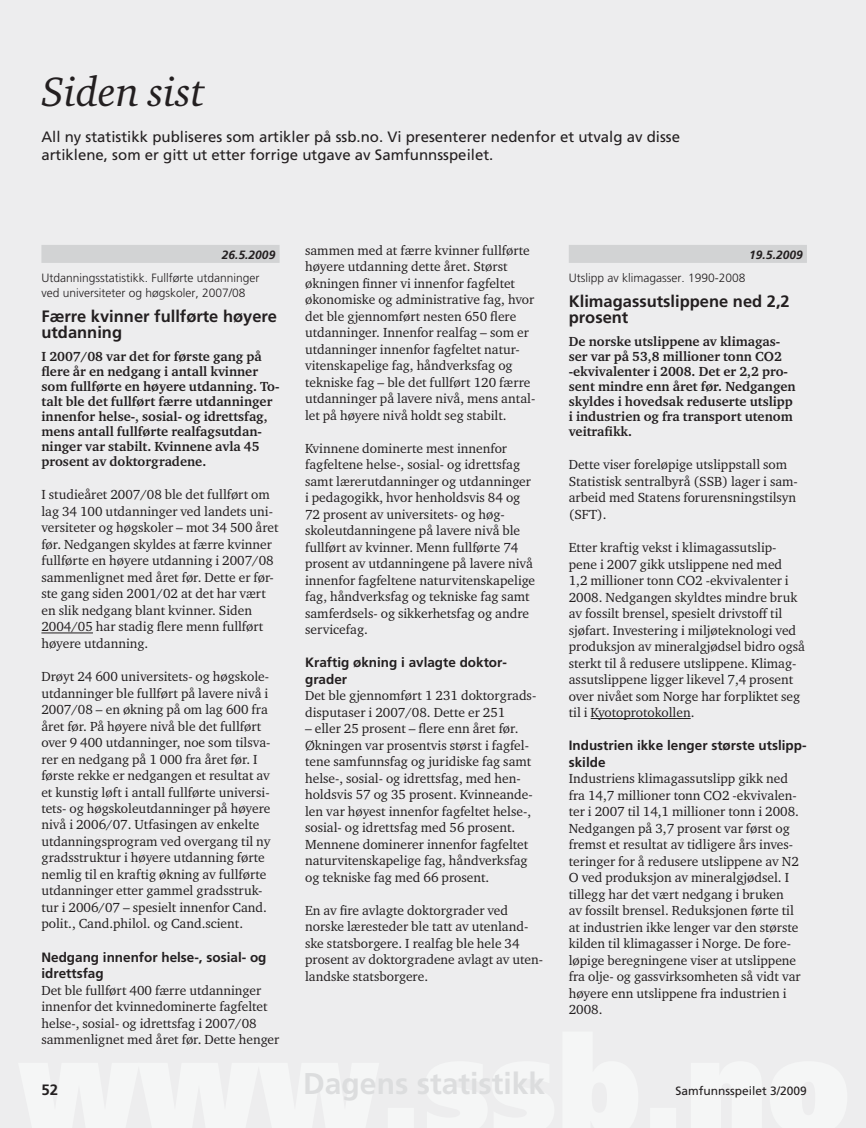
<style>
.page{position:relative;width:866px;height:1128px;background:#ededee}
.page>*{position:absolute;margin:0;border:0;box-sizing:border-box;transform-origin:0 0}
.t1{font:italic 42px "Charter ITC Std";color:#231f20}
.t2{font:700 30px "Frutiger";color:#dcddde}
.t3{font:700 16.5px/16.5px "Frutiger";color:#231f20}
.t4{font:15px/18px "Frutiger";color:#231f20}
.t5{font:700 15px "Frutiger";color:#231f20}
.t6{font:13.5px/16.5px "Charter ITC Std";color:#231f20}
.t7{font:700 13.5px/15px "Charter ITC Std";color:#231f20}
.t8{font:700 13.5px/16.5px "Frutiger";color:#231f20}
.t9{font:300 12px/15px "Frutiger";color:#231f20}
.t10{font:12px "Frutiger";color:#231f20}
.t11{font:italic 700 12px "Frutiger";color:#231f20}
</style>
<div class="page">
<div style="left:41px;top:245px;width:239px;height:18px;background:#d2d3d4"></div>
<hr style="left:41px;top:633px;width:52px;height:1px;background:#231f20">
<div style="left:569px;top:245px;width:238px;height:18px;background:#d2d3d4"></div>
<hr style="left:591px;top:718px;width:100px;height:1px;background:#231f20">
<h1 class="t1" style="left:41px;top:73px;width:165px">Siden sist</h1>
<p class="t4" style="left:41px;top:129px;width:640px">All ny statistikk publiseres som artikler på ssb.no. Vi presenterer nedenfor et utvalg av disse artiklene, som er gitt ut etter forrige utgave av Samfunnsspeilet.</p>
<p class="t11" style="left:222px;top:250px;width:55px">26.5.2009</p>
<p class="t9" style="left:41px;top:271px;width:220px">Utdanningsstatistikk. Fullførte utdanninger ved universiteter og høgskoler, 2007/08</p>
<p class="t3" style="left:41px;top:309px;width:237px">Færre kvinner fullførte høyere utdanning</p>
<p class="t7" style="left:41px;top:350px;width:240px">I 2007/08 var det for første gang på flere år en nedgang i antall kvinner som fullførte en høyere utdanning. To&shy;talt ble det fullført færre utdanninger innenfor helse-, sosial- og idrettsfag, mens antall fullførte realfagsutdan&shy;ninger var stabilt. Kvinnene avla 45 prosent av doktorgradene.</p>
<p class="t6" style="left:41px;top:487px;width:239px">I studieåret 2007/08 ble det fullført om lag 34 100 utdanninger ved landets uni&shy;versiteter og høgskoler – mot 34 500 året før. Nedgangen skyldes at færre kvinner fullførte en høyere utdanning i 2007/08 sammenlignet med året før. Dette er før&shy;ste gang siden 2001/02 at det har vært en slik nedgang blant kvinner. Siden 2004/05 har stadig flere menn fullført høyere utdanning.</p>
<p class="t6" style="left:41px;top:669px;width:231px">Drøyt 24 600 universitets- og høgskole&shy;utdanninger ble fullført på lavere nivå i 2007/08 – en økning på om lag 600 fra året før. På høyere nivå ble det fullført over 9 400 utdanninger, noe som tilsva&shy;rer en nedgang på 1 000 fra året før. I første rekke er nedgangen et resultat av et kunstig løft i antall fullførte universi&shy;tets- og høgskoleutdanninger på høyere nivå i 2006/07. Utfasingen av enkelte utdanningsprogram ved overgang til ny gradsstruktur i høyere utdanning førte nemlig til en kraftig økning av fullførte utdanninger etter gammel gradsstruk&shy;tur i 2006/07 – spesielt innenfor Cand. polit., Cand.philol. og Cand.scient.</p>
<p class="t8" style="left:41px;top:950px;width:227px">Nedgang innenfor helse-, sosial- og idrettsfag</p>
<p class="t6" style="left:41px;top:982px;width:239px">Det ble fullført 400 færre utdanninger innenfor det kvinnedominerte fagfeltet helse-, sosial- og idrettsfag i 2007/08 sammenlignet med året før. Dette henger</p>
<p class="t6" style="left:305px;top:243px;width:232px">sammen med at færre kvinner fullførte høyere utdanning dette året. Størst økningen finner vi innenfor fagfeltet økonomiske og administrative fag, hvor det ble gjennomført nesten 650 flere utdanninger. Innenfor realfag – som er utdanninger innenfor fagfeltet natur&shy;vitenskapelige fag, håndverksfag og tekniske fag – ble det fullført 120 færre utdanninger på lavere nivå, mens antal&shy;let på høyere nivå holdt seg stabilt.</p>
<p class="t6" style="left:305px;top:441px;width:232px">Kvinnene dominerte mest innenfor fagfeltene helse-, sosial- og idrettsfag samt lærerutdanninger og utdanninger i pedagogikk, hvor henholdsvis 84 og 72 prosent av universitets- og høg&shy;skoleutdanningene på lavere nivå ble fullført av kvinner. Menn fullførte 74 prosent av utdanningene på lavere nivå innenfor fagfeltene naturvitenskapelige fag, håndverksfag og tekniske fag samt samferdsels- og sikkerhetsfag og andre servicefag.</p>
<p class="t8" style="left:305px;top:656px;width:203px">Kraftig økning i avlagte doktor&shy;grader</p>
<p class="t6" style="left:305px;top:688px;width:233px">Det ble gjennomført 1 231 doktorgrads&shy;disputaser i 2007/08. Dette er 251</p>
<p class="t6" style="left:305px;top:721px;width:229px">– eller 25 prosent – flere enn året før.<br>Økningen var prosentvis størst i fagfel&shy;tene samfunnsfag og juridiske fag samt helse-, sosial- og idrettsfag, med hen&shy;holdsvis 57 og 35 prosent. Kvinneande&shy;len var høyest innenfor fagfeltet helse-, sosial- og idrettsfag med 56 prosent.<br>Mennene dominerer innenfor fagfeltet naturvitenskapelige fag, håndverksfag og tekniske fag med 66 prosent.</p>
<p class="t6" style="left:305px;top:903px;width:240px">En av fire avlagte doktorgrader ved norske læresteder ble tatt av utenland&shy;ske statsborgere. I realfag ble hele 34 prosent av doktorgradene avlagt av uten&shy;landske statsborgere.</p>
<p class="t11" style="left:749px;top:250px;width:55px">19.5.2009</p>
<p class="t9" style="left:569px;top:271px;width:178px">Utslipp av klimagasser. 1990-2008</p>
<p class="t3" style="left:569px;top:294px;width:222px">Klimagassutslippene ned 2,2 prosent</p>
<p class="t7" style="left:569px;top:335px;width:228px">De norske utslippene av klimagas&shy;ser var på 53,8 millioner tonn CO2 -ekvivalenter i 2008. Det er 2,2 pro&shy;sent mindre enn året før. Nedgangen skyldes i hovedsak reduserte utslipp i industrien og fra transport utenom veitrafikk.</p>
<p class="t6" style="left:569px;top:457px;width:231px">Dette viser foreløpige utslippstall som Statistisk sentralbyrå (SSB) lager i sam&shy;arbeid med Statens forurensningstilsyn (SFT).</p>
<p class="t6" style="left:569px;top:540px;width:238px">Etter kraftig vekst i klimagassutslip&shy;pene i 2007 gikk utslippene ned med<br>1,2 millioner tonn CO2 -ekvivalenter i 2008. Nedgangen skyldtes mindre bruk av fossilt brensel, spesielt drivstoff til sjøfart. Investering i miljøteknologi ved produksjon av mineralgjødsel bidro også sterkt til å redusere utslippene. Klimag&shy;assutslippene ligger likevel 7,4 prosent over nivået som Norge har forpliktet seg til i Kyotoprotokollen.</p>
<p class="t8" style="left:569px;top:738px;width:239px">Industrien ikke lenger største utslipp&shy;skilde</p>
<p class="t6" style="left:569px;top:771px;width:233px">Industriens klimagassutslipp gikk ned fra 14,7 millioner tonn CO2 -ekvivalen&shy;ter i 2007 til 14,1 millioner tonn i 2008.<br>Nedgangen på 3,7 prosent var først og fremst et resultat av tidligere års inves&shy;teringer for å redusere utslippene av N2<br>O ved produksjon av mineralgjødsel. I tillegg har det vært nedgang i bruken<br>av fossilt brensel. Reduksjonen førte til at industrien ikke lenger var den største kilden til klimagasser i Norge. De fore&shy;løpige beregningene viser at utslippene fra olje- og gassvirksomheten så vidt var høyere enn utslippene fra industrien i 2008.</p>
<h2 class="t2" style="left:303px;top:1072px;width:243px">Dagens statistikk</h2>
<p class="t5" style="left:41px;top:1084px;width:18px">52</p>
<p class="t10" style="left:675px;top:1086px;width:133px">Samfunnsspeilet 3/2009</p>
</div>
